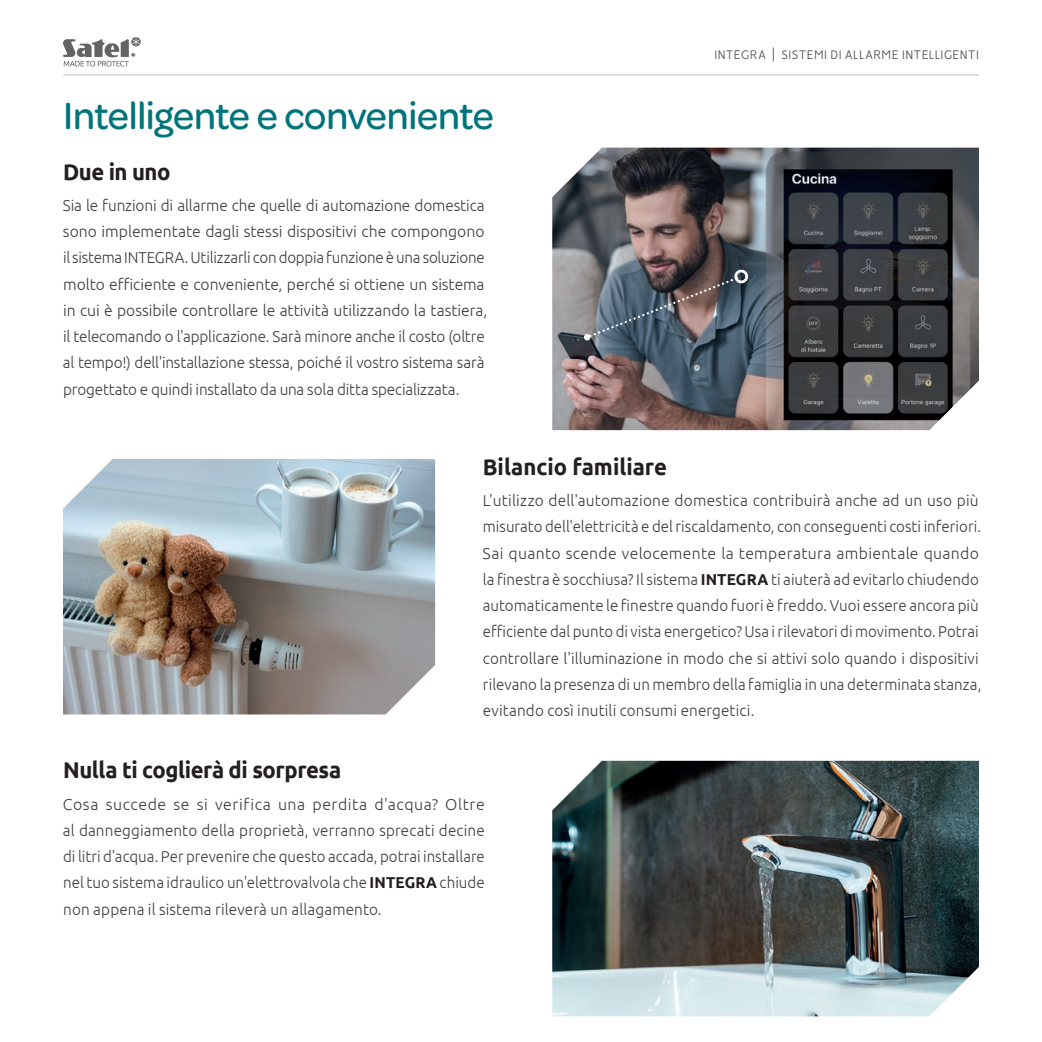
<style>
.page{position:relative;width:1042px;height:1042px;background:#fff}
.page>*{position:absolute;margin:0;border:0;box-sizing:border-box;transform-origin:0 0}
.t1{font:500 40.25px "Omnes";letter-spacing:-.01em;color:#00747b}
.t2{font:700 22.75px "Ubuntu";letter-spacing:-.02em;color:#231f20}
.t3{font:700 22.75px "Ubuntu";color:#231f20}
.t4{font:300 15.75px/26.2px "Ubuntu";color:#3e3e3f}
.t5{font:300 14px "Vision";letter-spacing:.015em;color:#4b4c4d}
.s1{font-weight:700;color:#231f20}
</style>
<div class="page">
<img style="left:63px;top:459px;width:372px;height:255px">
<img style="left:552px;top:761px;width:427px;height:255px">
<img style="left:552px;top:148px;width:427px;height:282px">
<div style="left:734px;top:270px;width:14px;height:13px;border:3px solid #fff;border-radius:50%"></div>
<svg style="left:584px;top:277px;width:153px;height:63px;background:#60666f"></svg>
<hr style="left:63px;top:75px;width:916px;height:1px;background:#bcbdc0">
<svg style="left:63px;top:37px;width:78px;height:29px"></svg>
<h1 class="t1" style="left:63px;top:88px;width:432px">Intelligente e conveniente</h1>
<h2 class="t2" style="left:63px;top:158px;width:109px">Due in uno</h2>
<p class="t4" style="left:63px;top:192px;width:426px">Sia le funzioni di allarme che quelle di automazione domestica sono implementate dagli stessi dispositivi che compongono il sistema INTEGRA. Utilizzarli con doppia funzione è una soluzione molto efficiente e conveniente, perché si ottiene un sistema in cui è possibile controllare le attività utilizzando la tastiera, il telecomando o l'applicazione. Sarà minore anche il costo (oltre al tempo!) dell'installazione stessa, poiché il vostro sistema sarà progettato e quindi installato da una sola ditta specializzata.</p>
<p class="t5" style="left:714px;top:47px;width:266px">INTEGRA | SISTEMI DI ALLARME INTELLIGENTI</p>
<h2 class="t3" style="left:483px;top:453px;width:186px">Bilancio familiare</h2>
<p class="t4" style="left:482px;top:487px;width:500px">L'utilizzo dell'automazione domestica contribuirà anche ad un uso più misurato dell'elettricità e del riscaldamento, con conseguenti costi inferiori.<br>Sai quanto scende velocemente la temperatura ambientale quando la finestra è socchiusa? Il sistema <span class="s1">INTEGRA</span> ti aiuterà ad evitarlo chiudendo automaticamente le finestre quando fuori è freddo. Vuoi essere ancora più efficiente dal punto di vista energetico? Usa i rilevatori di movimento. Potrai controllare l'illuminazione in modo che si attivi solo quando i dispositivi rilevano la presenza di un membro della famiglia in una determinata stanza, evitando così inutili consumi energetici.</p>
<h2 class="t2" style="left:63px;top:756px;width:280px">Nulla ti coglierà di sorpresa</h2>
<p class="t4" style="left:63px;top:790px;width:423px;text-align:justify">Cosa succede se si verifica una perdita d'acqua? Oltre al danneggiamento della proprietà, verranno sprecati decine di litri d'acqua. Per prevenire che questo accada, potrai installare nel tuo sistema idraulico un'elettrovalvola che <span class="s1">INTEGRA</span> chiude non appena il sistema rileverà un allagamento.</p>
</div>
